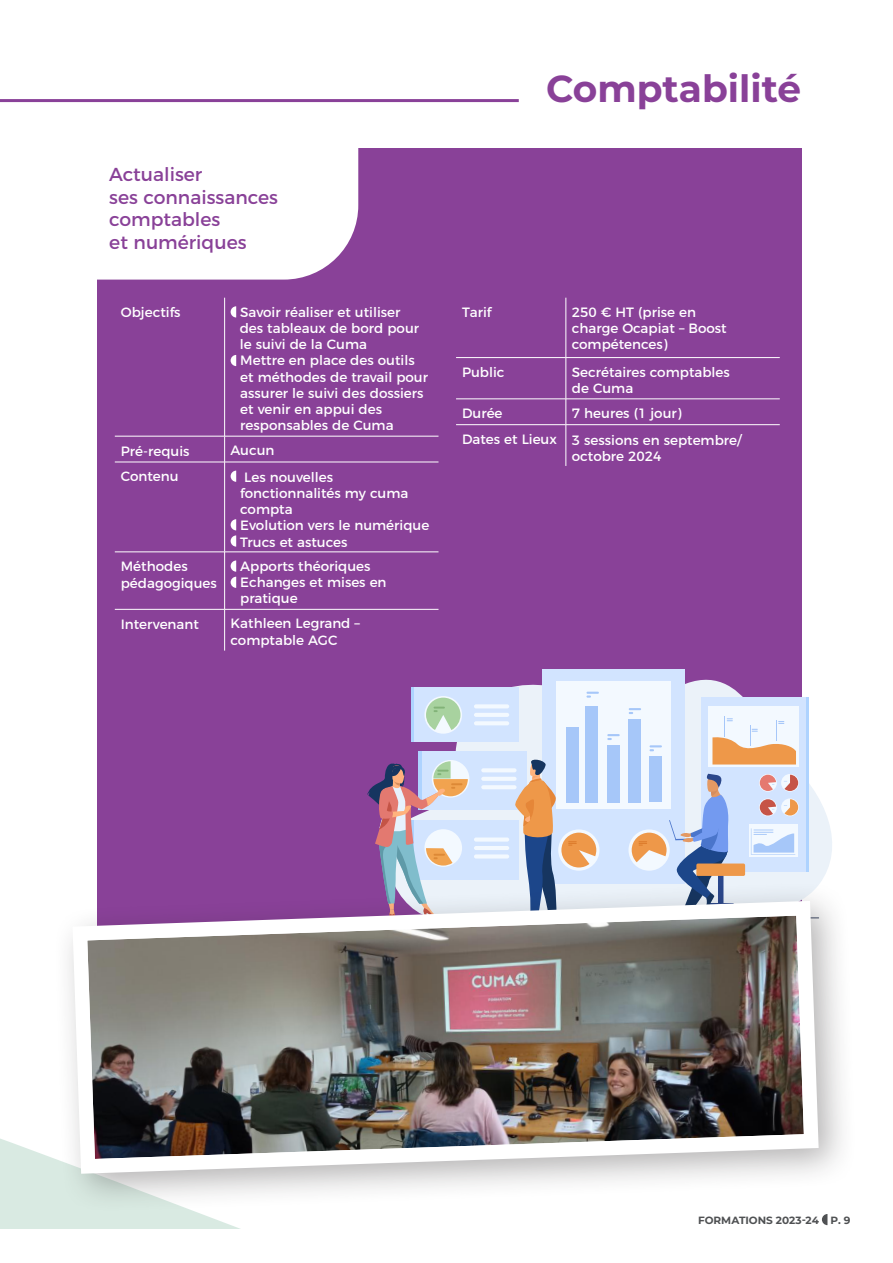
<style>
.page{position:relative;width:893px;height:1263px;background:#fff}
.page>*{position:absolute;margin:0;border:0;box-sizing:border-box;transform-origin:0 0}
.t1{font:700 37.5px "Montserrat";color:#894198}
.t2{font:18.75px/22.5px "Montserrat";color:#894198}
.t3{font:13.5px/16.2px "Montserrat";color:#fff}
.t4{font:700 10.5px "Montserrat";color:#4f5153}
</style>
<div class="page">
<svg style="left:142px;top:1213px;width:98px;height:16px;fill:#d9eae2"></svg>
<svg style="left:0;top:1138px;width:142px;height:91px;background:#dcebe4"></svg>
<svg style="left:822px;top:1214px;width:5px;height:11px"></svg>
<hr style="left:0;top:99px;width:519px;height:3px;background:#894198">
<div style="left:98px;top:149px;width:704px;height:945px;background:#894198"></div>
<div style="left:97px;top:149px;width:261px;height:131px;background:#fff"></div>
<hr style="left:115px;top:462px;width:110px;height:1px;background:#fff">
<hr style="left:115px;top:552px;width:110px;height:1px;background:#fff">
<hr style="left:115px;top:609px;width:110px;height:1px;background:#fff">
<hr style="left:224px;top:298px;width:1px;height:138px;background:#fff">
<svg style="left:224px;top:437px;width:1px;height:25px"></svg>
<hr style="left:224px;top:462px;width:1px;height:90px;background:#fff">
<hr style="left:224px;top:552px;width:1px;height:57px;background:#fff">
<hr style="left:224px;top:609px;width:1px;height:42px;background:#fff">
<hr style="left:225px;top:462px;width:213px;height:1px;background:#fff">
<hr style="left:225px;top:552px;width:213px;height:1px;background:#fff">
<hr style="left:225px;top:609px;width:213px;height:1px;background:#fff">
<hr style="left:115px;top:436px;width:110px;height:1px;background:#fff">
<hr style="left:225px;top:436px;width:213px;height:1px;background:#fff">
<svg style="left:231px;top:306px;width:5px;height:11px"></svg>
<svg style="left:231px;top:355px;width:5px;height:11px"></svg>
<svg style="left:231px;top:471px;width:5px;height:11px"></svg>
<svg style="left:231px;top:519px;width:5px;height:28px"></svg>
<svg style="left:231px;top:560px;width:5px;height:28px"></svg>
<hr style="left:456px;top:357px;width:110px;height:1px;background:#fff">
<hr style="left:456px;top:399px;width:110px;height:1px;background:#fff">
<hr style="left:456px;top:424px;width:110px;height:1px;background:#fff">
<hr style="left:566px;top:298px;width:1px;height:59px;background:#fff">
<hr style="left:566px;top:358px;width:1px;height:41px;background:#fff">
<svg style="left:566px;top:400px;width:1px;height:24px"></svg>
<hr style="left:566px;top:425px;width:1px;height:41px;background:#fff">
<hr style="left:566px;top:357px;width:214px;height:1px;background:#fff">
<hr style="left:566px;top:399px;width:214px;height:1px;background:#fff">
<hr style="left:566px;top:424px;width:214px;height:1px;background:#fff">
<svg style="left:411px;top:669px;width:421px;height:212px"></svg>
<div style="left:705px;top:697px;width:104px;height:174px;background:#aed3ff"></div>
<div style="left:702px;top:697px;width:104px;height:174px;background:#d2e4ff"></div>
<div style="left:709px;top:706px;width:90px;height:61px;background:#f3f9ff"></div>
<div style="left:749px;top:824px;width:48px;height:33px;background:#f3f9ff"></div>
<svg style="left:712px;top:716px;width:84px;height:48px"></svg>
<div style="left:781px;top:774px;width:18px;height:18px;background:#f3f9ff;border-radius:50%"></div>
<svg style="left:784px;top:775px;width:14px;height:16px"></svg>
<svg style="left:759px;top:774px;width:18px;height:18px"></svg>
<svg style="left:760px;top:775px;width:16px;height:16px"></svg>
<div style="left:781px;top:798px;width:18px;height:18px;background:#f3f9ff;border-radius:50%"></div>
<svg style="left:784px;top:799px;width:14px;height:16px"></svg>
<svg style="left:759px;top:798px;width:18px;height:18px"></svg>
<svg style="left:760px;top:799px;width:16px;height:16px"></svg>
<svg style="left:751px;top:828px;width:44px;height:27px"></svg>
<div style="left:542px;top:669px;width:142px;height:215px;background:#d2e4ff"></div>
<div style="left:556px;top:681px;width:114px;height:128px;background:#f3f9ff"></div>
<svg style="left:558px;top:829px;width:41px;height:42px"></svg>
<svg style="left:628px;top:829px;width:42px;height:42px"></svg>
<div style="left:566px;top:727px;width:12px;height:75px;background:#a6c7f9"></div>
<div style="left:586px;top:706px;width:12px;height:96px;background:#a6c7f9"></div>
<div style="left:607px;top:745px;width:13px;height:57px;background:#a6c7f9"></div>
<div style="left:628px;top:719px;width:13px;height:83px;background:#a6c7f9"></div>
<div style="left:650px;top:756px;width:12px;height:46px;background:#a6c7f9"></div>
<svg style="left:629px;top:708px;width:12px;height:6px"></svg>
<svg style="left:586px;top:692px;width:13px;height:6px"></svg>
<svg style="left:607px;top:734px;width:13px;height:6px"></svg>
<svg style="left:649px;top:745px;width:13px;height:6px"></svg>
<div style="left:422px;top:751px;width:104px;height:58px;background:#d2e4ff"></div>
<div style="left:432px;top:760px;width:37px;height:38px;background:#f3f9ff;border-radius:50%"></div>
<hr style="left:481px;top:768px;width:36px;height:4px;background:#f3f9ff;border-radius:2px">
<hr style="left:481px;top:777px;width:36px;height:4px;background:#f3f9ff;border-radius:2px">
<hr style="left:481px;top:785px;width:36px;height:4px;background:#f3f9ff;border-radius:2px">
<div style="left:415px;top:820px;width:104px;height:60px;background:#d2e4ff"></div>
<div style="left:474px;top:837px;width:35px;height:5px;background:#f3f9ff;border-radius:2px"></div>
<hr style="left:474px;top:846px;width:35px;height:4px;background:#f3f9ff;border-radius:2px">
<svg style="left:474px;top:854px;width:35px;height:4px"></svg>
<div style="left:411px;top:687px;width:104px;height:54px;background:linear-gradient(to bottom,#aed3ff,#aed3ff)"></div>
<div style="left:415px;top:687px;width:104px;height:54px;background:#d2e4ff"></div>
<svg style="left:424px;top:696px;width:38px;height:38px"></svg>
<hr style="left:474px;top:704px;width:35px;height:4px;background:#f3f9ff;border-radius:2px">
<hr style="left:474px;top:713px;width:35px;height:4px;background:#f3f9ff;border-radius:2px">
<hr style="left:474px;top:721px;width:35px;height:4px;background:#f3f9ff;border-radius:2px">
<svg style="left:426px;top:698px;width:34px;height:32px"></svg>
<svg style="left:514px;top:758px;width:82px;height:123px"></svg>
<svg style="left:367px;top:760px;width:101px;height:121px"></svg>
<div style="left:696px;top:863px;width:49px;height:13px;background:#ee9849;border-radius:2px"></div>
<svg style="left:632px;top:774px;width:106px;height:107px"></svg>
<div style="left:53px;top:881px;width:805px;height:332px;background:#231f20;opacity:.34"></div>
<img style="left:65px;top:893px;width:761px;height:288px">
<p class="t2" style="left:109px;top:162px;width:170px">Actualiser<br>ses connaissances comptables<br>et numériques</p>
<p class="t3" style="left:121px;top:303px;width:61px">Objectifs</p>
<p class="t3" style="left:240px;top:303px;width:181px">Savoir réaliser et utiliser des tableaux de bord pour le suivi de la Cuma</p>
<p class="t3" style="left:240px;top:351px;width:189px">Mettre en place des outils et méthodes de travail pour assurer le suivi des dossiers et venir en appui des responsables de Cuma</p>
<p class="t3" style="left:121px;top:442px;width:70px">Pré-requis</p>
<p class="t3" style="left:231px;top:441px;width:45px">Aucun</p>
<p class="t3" style="left:121px;top:467px;width:59px">Contenu</p>
<p class="t3" style="left:240px;top:468px;width:170px;text-indent:4px">Les nouvelles fonctionnalités my cuma compta</p>
<p class="t3" style="left:240px;top:516px;width:191px">Evolution vers le numérique</p>
<p class="t3" style="left:240px;top:533px;width:109px">Trucs et astuces</p>
<p class="t3" style="left:121px;top:557px;width:68px">Méthodes</p>
<p class="t3" style="left:121px;top:573px;width:98px">pédagogiques</p>
<p class="t3" style="left:240px;top:557px;width:132px">Apports théoriques</p>
<p class="t3" style="left:240px;top:573px;width:148px">Echanges et mises en pratique</p>
<p class="t3" style="left:121px;top:615px;width:80px">Intervenant</p>
<p class="t3" style="left:231px;top:614px;width:131px">Kathleen Legrand – comptable AGC</p>
<p class="t1" style="left:546px;top:64px;width:257px">Comptabilité</p>
<p class="t3" style="left:462px;top:303px;width:31px">Tarif</p>
<p class="t3" style="left:572px;top:303px;width:156px">250 € HT (prise en charge Ocapiat – Boost compétences)</p>
<p class="t3" style="left:462px;top:363px;width:44px">Public</p>
<p class="t3" style="left:572px;top:363px;width:159px">Secrétaires comptables de Cuma</p>
<p class="t3" style="left:462px;top:404px;width:42px">Durée</p>
<p class="t3" style="left:572px;top:404px;width:111px">7 heures (1 jour)</p>
<p class="t3" style="left:462px;top:430px;width:96px">Dates et Lieux</p>
<p class="t3" style="left:572px;top:430px;width:171px">3 sessions en septembre/ octobre 2024</p>
<p class="t4" style="left:698px;top:1214px;width:154px">FORMATIONS 2023-24 P. 9</p>
</div>
